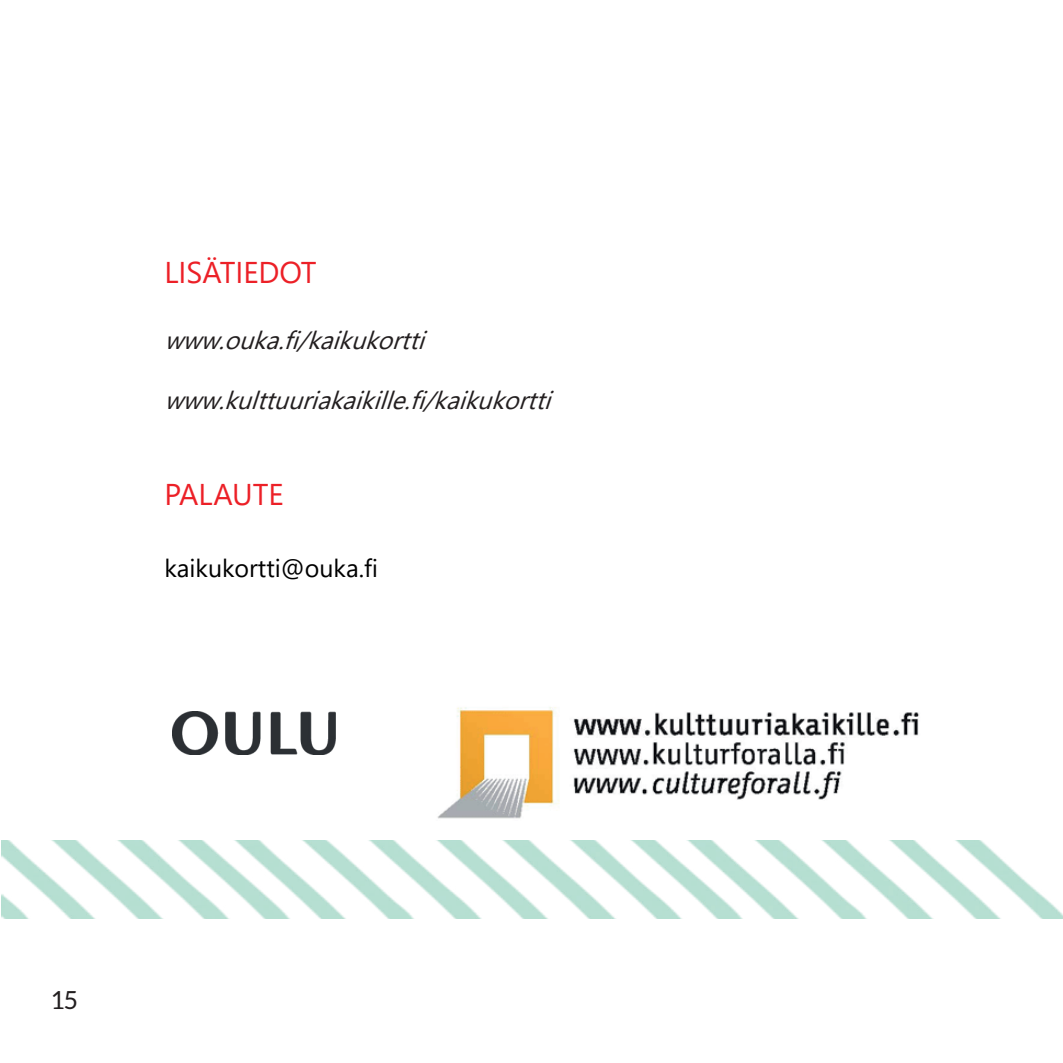
<style>
.page{position:relative;width:1063px;height:1063px;background:#fff}
.page>*{position:absolute;margin:0;border:0;box-sizing:border-box;transform-origin:0 0}
.t1{font:30px "Segoe UI";color:#ec2027}
.t2{font:italic 25px "Segoe UI";color:#231f20}
.t3{font:25px "Segoe UI";color:#000}
.t4{font:25px "Aleo";color:#231f20}
</style>
<div class="page">
<img style="left:1px;top:840px;width:1062px;height:78px">
<img style="left:172px;top:711px;width:164px;height:43px">
<img style="left:437px;top:707px;width:482px;height:112px">
<p class="t1" style="left:164px;top:244px;width:154px">LISÄTIEDOT</p>
<p class="t2" style="left:164px;top:317px;width:275px">www.ouka.fi/kaikukortti</p>
<p class="t2" style="left:164px;top:377px;width:401px">www.kulttuuriakaikille.fi/kaikukortti</p>
<p class="t1" style="left:164px;top:466px;width:121px">PALAUTE</p>
<p class="t3" style="left:164px;top:545px;width:215px">kaikukortti@ouka.fi</p>
<p class="t4" style="left:52px;top:986px;width:26px">15</p>
</div>
